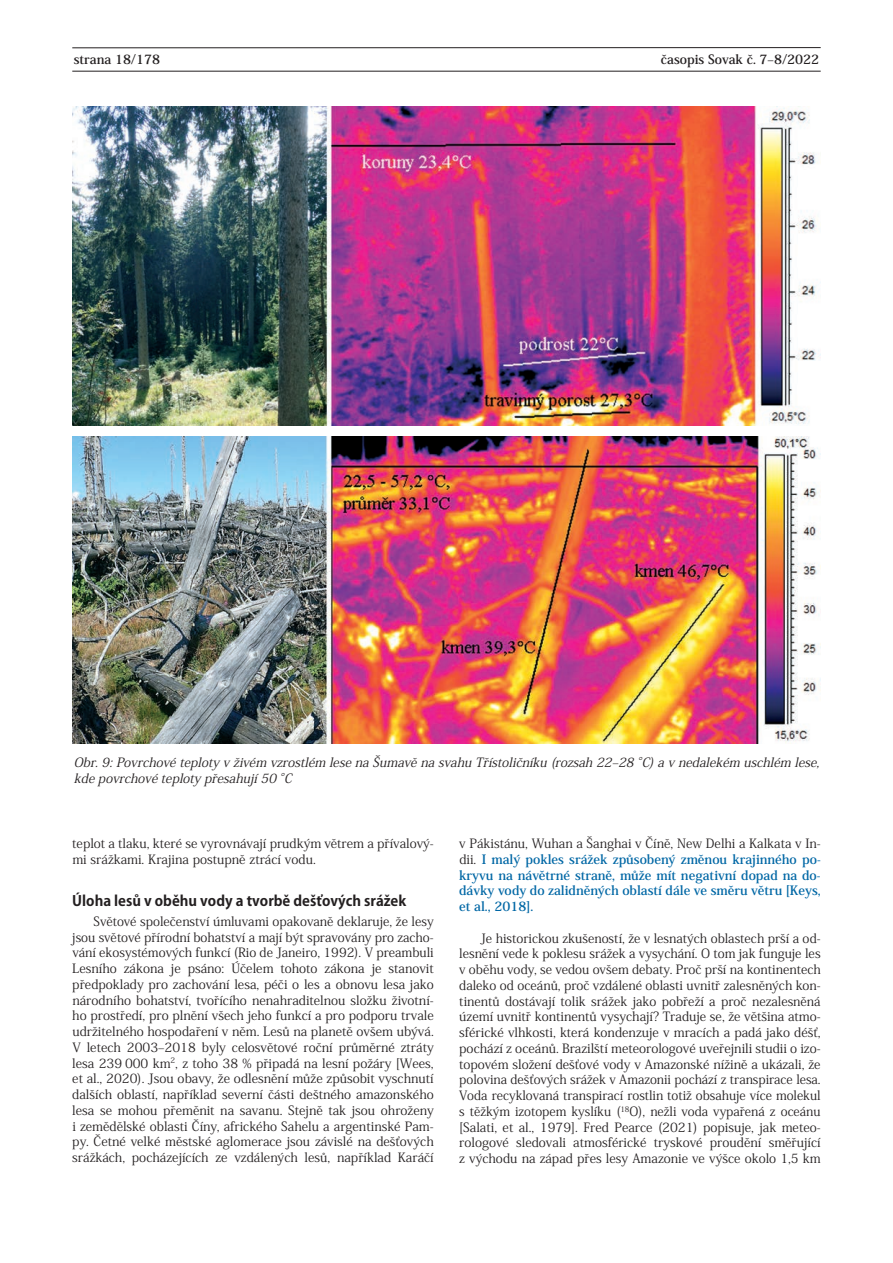
<style>
.page{position:relative;width:893px;height:1263px;background:#fff}
.page>*{position:absolute;margin:0;border:0;box-sizing:border-box;transform-origin:0 0}
.t1{font:700 14.25px "Koz Go Pr 6 N";color:#231f20}
.t2{font:12.75px/15.8px "Koz Min Pr 6 N";color:#231f20;text-align:justify}
.t3{font:700 12.75px/15.8px "Koz Min Pr 6 N";color:#0067a5;text-align:justify}
.t4{font:italic 12.75px/15.8px "Koz Min Pr 6 N";color:#231f20}
.t5{font:700 12.75px "Koz Min Pr 6 N";color:#231f20}
.s1{font-weight:400;color:#231f20}
</style>
<div class="page">
<hr style="left:72px;top:47px;width:749px;height:1px;background:#231f20">
<hr style="left:72px;top:71px;width:749px;height:1px;background:#231f20">
<img style="left:72px;top:436px;width:749px;height:308px">
<img style="left:72px;top:106px;width:749px;height:319px">
<p class="t5" style="left:74px;top:52px;width:88px">strana 18/178</p>
<p class="t5" style="left:661px;top:52px;width:160px">časopis Sovak č. 7–8/2022</p>
<p class="t4" style="left:74px;top:755px;width:751px">Obr.9:Povrchovéteplotyv živém vzrostlém lesenaŠumavěnasvahuTřístoličníku(rozsah22–28 °C)a v nedalekém uschlém lese, kdepovrchovéteplotypřesahují50 °C</p>
<p class="t2" style="left:72px;top:836px;width:363px">teplot a tlaku, které se vyrovnávají prudkým větrem a přívalový&shy;mi srážkami. Krajina postupně ztrácí vodu.</p>
<p class="t1" style="left:72px;top:893px;width:336px">Úloha lesů v oběhu vody a tvorbě dešťových srážek</p>
<p class="t2" style="left:72px;top:914px;width:363px;text-indent:21px">Světové společenství úmluvami opakovaně deklaruje, že lesy jsou světové přírodní bohatství a mají být spravovány pro zacho&shy;vání ekosystémových funkcí (Rio de Janeiro, 1992). V preambuli Lesního zákona je psáno: Účelem tohoto zákona je stanovit předpoklady pro zachování lesa, péči o les a obnovu lesa jako národního bohatství, tvořícího nenahraditelnou složku životní&shy;ho prostředí, pro plnění všech jeho funkcí a pro podporu trvale udržitelného hospodaření v něm. Lesů na planetě ovšem ubývá.<br>V letech 2003–2018 byly celosvětové roční průměrné ztráty lesa 239 000 km<sup>2</sup>, z toho 38 % připadá na lesní požáry [Wees, et al., 2020). Jsou obavy, že odlesnění může způsobit vyschnutí dalších oblastí, například severní části deštného amazonského lesa se mohou přeměnit na savanu. Stejně tak jsou ohroženy i zemědělské oblasti Číny, afrického Sahelu a argentinské Pam&shy;py. Četné velké městské aglomerace jsou závislé na dešťových srážkách, pocházejících ze vzdálených lesů, například Karáčí</p>
<p class="t3" style="left:459px;top:836px;width:363px"><span class="s1">v Pákistánu, Wuhan a Šanghai v Číně, New Delhi a Kalkata v In&shy;dii.</span> I malý pokles srážek způsobený změnou krajinného po&shy;kryvu na návětrné straně, může mít negativní dopad na do&shy;dávky vody do zalidněných oblastí dále ve směru větru [Keys, et al., 2018].</p>
<p class="t2" style="left:459px;top:930px;width:363px;text-indent:21px">Je historickou zkušeností, že v lesnatých oblastech prší a od&shy;lesnění vede k poklesu srážek a vysychání. O tom jak funguje les v oběhu vody, se vedou ovšem debaty. Proč prší na kontinentech daleko od oceánů, proč vzdálené oblasti uvnitř zalesněných kon&shy;tinentů dostávají tolik srážek jako pobřeží a proč nezalesněná území uvnitř kontinentů vysychají? Traduje se, že většina atmo&shy;sférické vlhkosti, která kondenzuje v mracích a padá jako déšť, pochází z oceánů. Brazilští meteorologové uveřejnili studii o izo&shy;topovém složení dešťové vody v Amazonské nížině a ukázali, že polovina dešťových srážek v Amazonii pochází z transpirace lesa.<br>Voda recyklovaná transpirací rostlin totiž obsahuje více molekul s těžkým izotopem kyslíku (<sup>18</sup>O), nežli voda vypařená z oceánu [Salati, et al., 1979]. Fred Pearce (2021) popisuje, jak meteo - rologové sledovali atmosférické tryskové proudění směřující z východu na západ přes lesy Amazonie ve výšce okolo 1,5 km</p>
</div>
